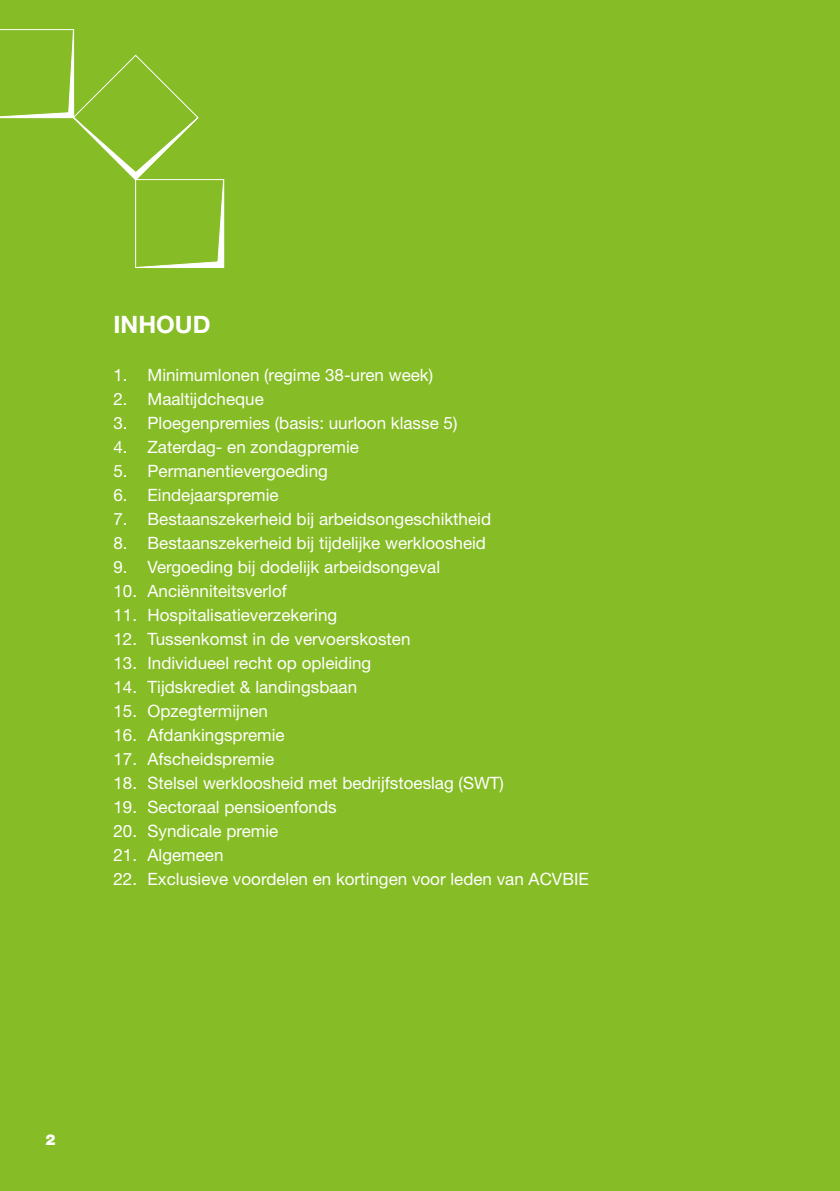
<style>
.page{position:relative;width:840px;height:1191px;background:#fff}
.page>*{position:absolute;margin:0;border:0;box-sizing:border-box;transform-origin:0 0}
.t1{font:700 24px "Helvetica Neue LT Pro";color:#fff}
.t2{font:17px "Helvetica Neue";color:#fff}
.t3{font:900 15px "Helvetica Neue LT Std";color:#fff}
</style>
<div class="page">
<div style="left:0;top:0;width:839px;height:1191px;background:#86bc25"></div>
<svg style="left:0;top:29px;width:224px;height:239px"></svg>
<h1 class="t1" style="left:113px;top:310px;width:98px">INHOUD</h1>
<p class="t2" style="left:113px;top:363px;width:321px">1. Minimumlonen (regime 38-uren week)</p>
<p class="t2" style="left:113px;top:387px;width:152px">2. Maaltijdcheque</p>
<p class="t2" style="left:113px;top:411px;width:345px">3. Ploegenpremies (basis: uurloon klasse 5)</p>
<p class="t2" style="left:113px;top:435px;width:247px">4. Zaterdag- en zondagpremie</p>
<p class="t2" style="left:113px;top:459px;width:216px">5. Permanentievergoeding</p>
<p class="t2" style="left:113px;top:483px;width:166px">6. Eindejaarspremie</p>
<p class="t2" style="left:113px;top:507px;width:379px">7. Bestaanszekerheid bij arbeidsongeschiktheid</p>
<p class="t2" style="left:113px;top:531px;width:374px">8. Bestaanszekerheid bij tijdelijke werkloosheid</p>
<p class="t2" style="left:113px;top:555px;width:328px">9. Vergoeding bij dodelijk arbeidsongeval</p>
<p class="t2" style="left:113px;top:579px;width:175px">10. Anciënniteitsverlof</p>
<p class="t2" style="left:113px;top:603px;width:225px">11. Hospitalisatieverzekering</p>
<p class="t2" style="left:113px;top:627px;width:298px">12. Tussenkomst in de vervoerskosten</p>
<p class="t2" style="left:113px;top:651px;width:259px">13. Individueel recht op opleiding</p>
<p class="t2" style="left:113px;top:675px;width:245px">14. Tijdskrediet &amp; landingsbaan</p>
<p class="t2" style="left:113px;top:699px;width:156px">15. Opzegtermijnen</p>
<p class="t2" style="left:113px;top:723px;width:172px">16. Afdankingspremie</p>
<p class="t2" style="left:113px;top:747px;width:162px">17. Afscheidspremie</p>
<p class="t2" style="left:113px;top:771px;width:392px">18. Stelsel werkloosheid met bedrijfstoeslag (SWT)</p>
<p class="t2" style="left:113px;top:795px;width:224px">19. Sectoraal pensioenfonds</p>
<p class="t2" style="left:113px;top:819px;width:166px">20. Syndicale premie</p>
<p class="t2" style="left:113px;top:843px;width:111px">21. Algemeen</p>
<p class="t2" style="left:113px;top:867px;width:476px">22. Exclusieve voordelen en kortingen voor leden van ACVBIE</p>
<p class="t3" style="left:45px;top:1130px;width:12px">2</p>
</div>
